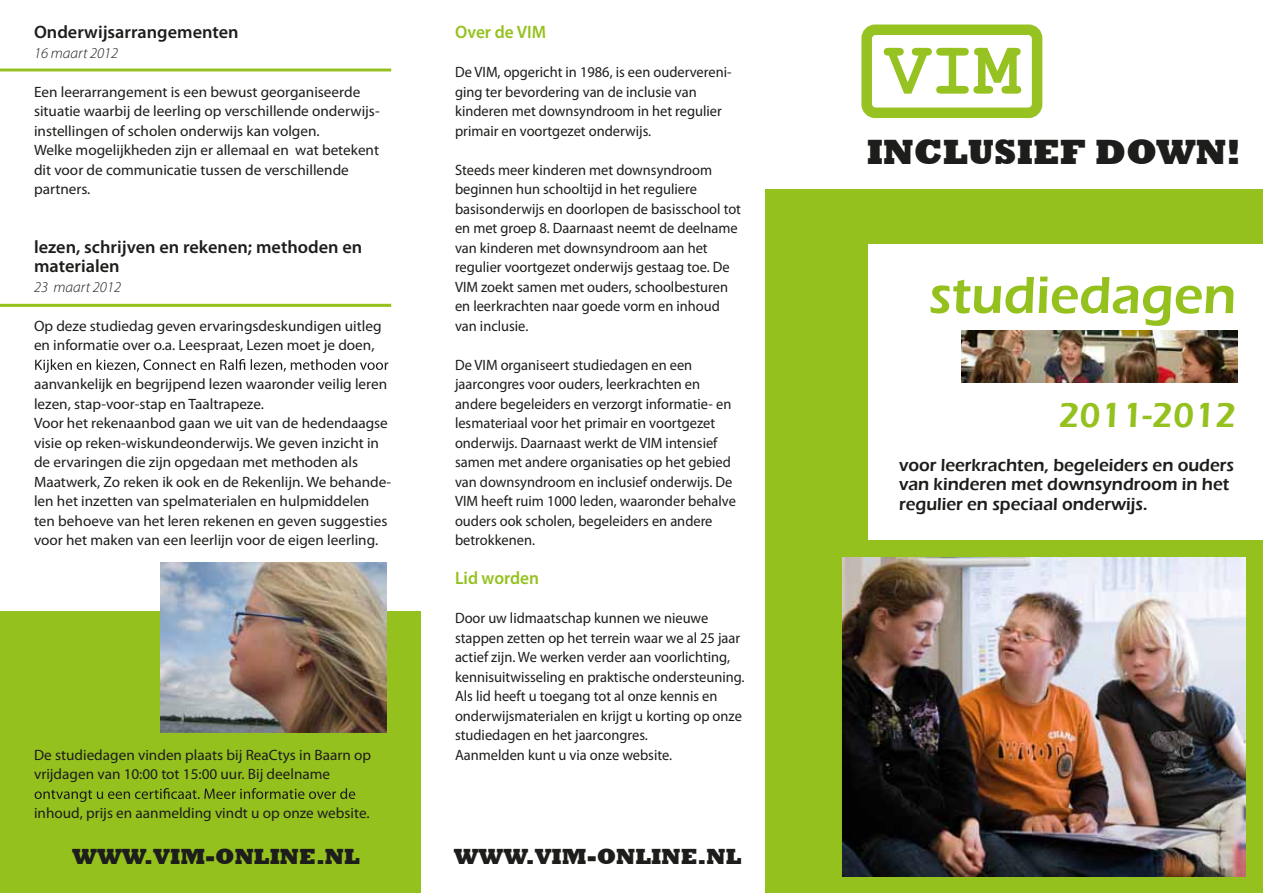
<style>
.page{position:relative;width:1263px;height:893px;background:#fff}
.page>*{position:absolute;margin:0;border:0;box-sizing:border-box;transform-origin:0 0}
.t1{font:700 77.4px "Courier New";color:#96c222;scale:.96 1}
.t2{font:600 54px "Eras ITC";color:#95c11f;scale:.96 1}
.t3{font:800 36px "Rockwell";color:#1d1d1b}
.t4{font:600 36px "Eras ITC";color:#95c11f;scale:.96 1}
.t5{font:800 22.5px "Rockwell";color:#1d1d1b}
.t6{font:600 18px/19.5px "Eras ITC";color:#1d1d1b;scale:.96 1}
.t7{font:600 18px/19.5px "Myriad Pro";color:#1d1d1b}
.t8{font:600 18px "Myriad Pro";color:#95c11f;scale:.96 1}
.t9{font:15px/19.5px "Myriad Pro";color:#1d1d1b;scale:.96 1}
.t10{font:15px/19.5px "Myriad Pro";color:#1d1d1b}
.t11{font:italic 300 15px "Myriad Pro";color:#1d1d1b}
</style>
<div class="page">
<div style="left:0;top:612px;width:421px;height:281px;background:#95c11f"></div>
<div style="left:765px;top:189px;width:498px;height:704px;background:#95c11f"></div>
<svg style="left:35px;top:359px;width:353px;height:14px"></svg>
<svg style="left:35px;top:788px;width:320px;height:14px"></svg>
<hr style="left:0;top:68px;width:391px;height:3px;background:#95c11f">
<hr style="left:0;top:304px;width:391px;height:3px;background:#95c11f">
<div style="left:861px;top:25px;width:181px;height:93px;border:10px solid #96c222;border-radius:9px"></div>
<div style="left:868px;top:245px;width:395px;height:295px;background:#fff"></div>
<img style="left:961px;top:331px;width:277px;height:51px">
<img style="left:842px;top:557px;width:404px;height:319px">
<img style="left:160px;top:562px;width:227px;height:170px">
<p class="t7" style="left:34px;top:22px;width:206px">Onderwijsarrangementen</p>
<p class="t11" style="left:34px;top:44px;width:86px">16 maart 2012</p>
<p class="t10" style="left:34px;top:82px;width:347px">Een leerarrangement is een bewust georganiseerde situatie waarbij de leerling op verschillende onderwijs&shy;instellingen of scholen onderwijs kan volgen.<br>Welke mogelijkheden zijn er allemaal en wat betekent dit voor de communicatie tussen de verschillende partners.</p>
<p class="t7" style="left:34px;top:237px;width:330px">lezen, schrijven en rekenen; methoden en materialen</p>
<p class="t11" style="left:34px;top:278px;width:89px">23 maart 2012</p>
<p class="t10" style="left:34px;top:316px;width:349px">Op deze studiedag geven ervaringsdeskundigen uitleg en informatie over o.a. Leespraat, Lezen moet je doen,</p>
<p class="t10" style="left:34px;top:374px;width:358px">aanvankelijk en begrijpend lezen waaronder veilig leren lezen, stap-voor-stap en Taaltrapeze.<br>Voor het rekenaanbod gaan we uit van de hedendaagse visie op reken-wiskundeonderwijs. We geven inzicht in de ervaringen die zijn opgedaan met methoden als Maatwerk, Zo reken ik ook en de Rekenlijn. We behande&shy;len het inzetten van spelmaterialen en hulpmiddelen ten behoeve van het leren rekenen en geven suggesties voor het maken van een leerlijn voor de eigen leerling.</p>
<p class="t10" style="left:34px;top:745px;width:339px">De studiedagen vinden plaats bij ReaCtys in Baarn op vrijdagen van 10:00 tot 15:00 uur. Bij deelname</p>
<p class="t10" style="left:34px;top:803px;width:337px">inhoud, prijs en aanmelding vindt u op onze website.</p>
<p class="t8" style="left:455px;top:21px;width:96px">Over de VIM</p>
<p class="t9" style="left:455px;top:62px;width:289px">De VIM, opgericht in 1986, is een oudervereni&shy;ging ter bevordering van de inclusie van kinderen met downsyndroom in het regulier primair en voortgezet onderwijs.</p>
<p class="t9" style="left:455px;top:160px;width:299px">Steeds meer kinderen met downsyndroom beginnen hun schooltijd in het reguliere basisonderwijs en doorlopen de basisschool tot en met groep 8. Daarnaast neemt de deelname van kinderen met downsyndroom aan het regulier voortgezet onderwijs gestaag toe. De VIM zoekt samen met ouders, schoolbesturen en leerkrachten naar goede vorm en inhoud van inclusie.</p>
<p class="t9" style="left:455px;top:355px;width:294px">De VIM organiseert studiedagen en een jaarcongres voor ouders, leerkrachten en andere begeleiders en verzorgt informatie- en lesmateriaal voor het primair en voortgezet onderwijs. Daarnaast werkt de VIM intensief samen met andere organisaties op het gebied van downsyndroom en inclusief onderwijs. De VIM heeft ruim 1000 leden, waaronder behalve ouders ook scholen, begeleiders en andere betrokkenen.</p>
<p class="t8" style="left:455px;top:567px;width:89px">Lid worden</p>
<p class="t9" style="left:455px;top:608px;width:303px">Door uw lidmaatschap kunnen we nieuwe stappen zetten op het terrein waar we al 25 jaar actief zijn. We werken verder aan voorlichting, kennisuitwisseling en praktische ondersteuning.<br>Als lid heeft u toegang tot al onze kennis en onderwijsmaterialen en krijgt u korting op onze studiedagen en het jaarcongres.<br>Aanmelden kunt u via onze website.</p>
<p class="t5" style="left:72px;top:843px;width:289px">WWW.VIM-ONLINE.NL</p>
<p class="t5" style="left:454px;top:843px;width:289px">WWW.VIM-ONLINE.NL</p>
<p class="t1" style="left:885px;top:22px;width:141px">VIM</p>
<p class="t3" style="left:867px;top:132px;width:376px">INCLUSIEF DOWN!</p>
<p class="t2" style="left:929px;top:264px;width:322px">studiedagen</p>
<p class="t4" style="left:1058px;top:395px;width:187px">2011-2012</p>
<p class="t6" style="left:899px;top:455px;width:351px">voor leerkrachten, begeleiders en ouders van kinderen met downsyndroom in het regulier en speciaal onderwijs.</p>
</div>
